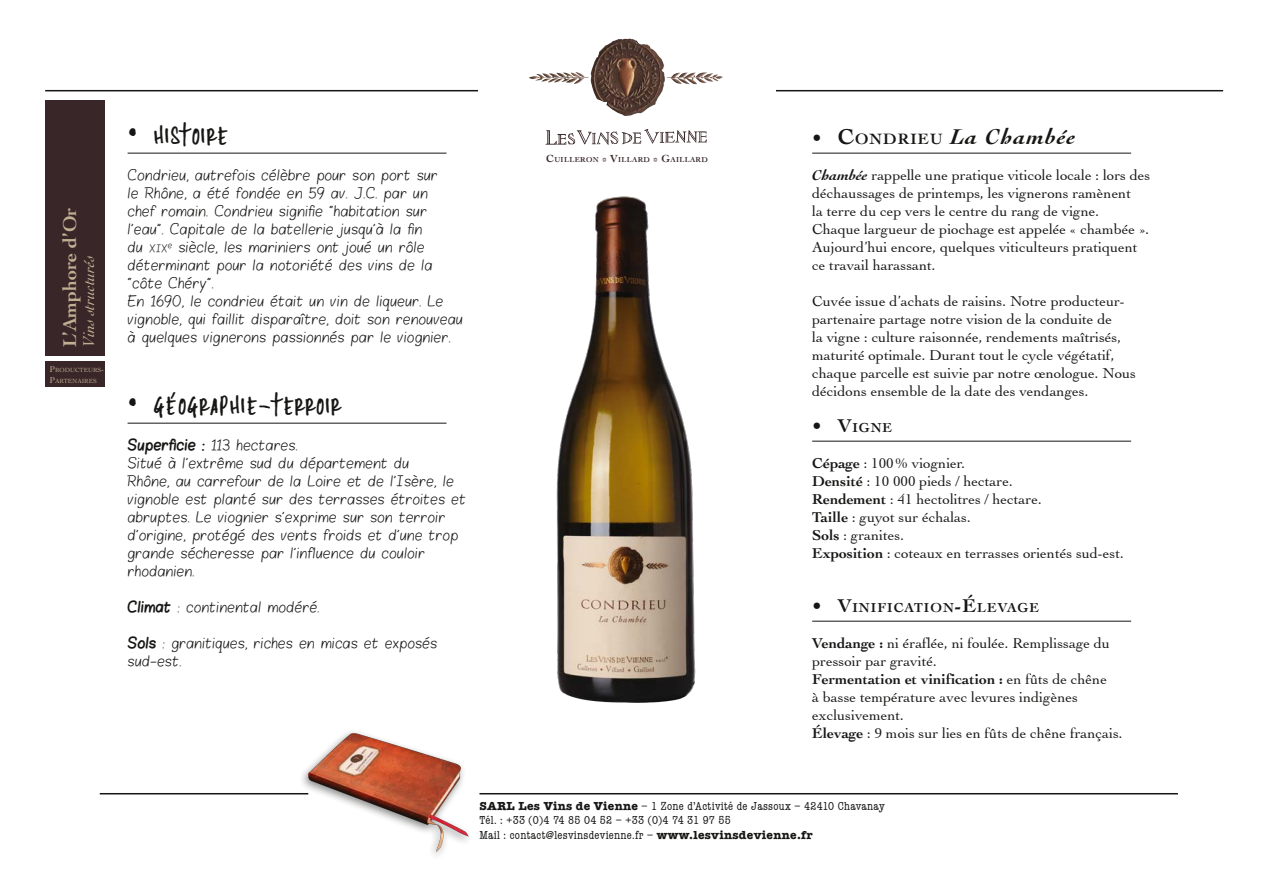
<style>
.page{position:relative;width:1263px;height:893px;background:#fff}
.page>*{position:absolute;margin:0;border:0;box-sizing:border-box;transform-origin:0 0}
.t1{font:italic 700 22.5px "Cochin";letter-spacing:.05em;color:#161615}
.t2{font:19.5px "Cinahand";letter-spacing:.05em;color:#161615}
.t3{font:700 19.5px "Cochin";color:#c0af93}
.t4{font:italic 16.5px "Cochin";letter-spacing:-.005em;color:#c0af93}
.t5{font:15px/18px "Cochin";color:#161615}
.t6{font:700 13.65px "Cochin";letter-spacing:.07em;color:#161615}
.t7{font:12px/18px "Blokletters Balpen";color:#161615}
.t8{font:condensed 12px/14.4px "American Typewriter";letter-spacing:.025em;color:#161615}
.t9{font:8.4px "Blokletters Balpen";color:#161615}
.t10{font:700 7.5px "Cochin";letter-spacing:.04em;color:#392628}
.t11{font:6.3px/10.8px "Cochin";color:#c0af93}
.s1{font-size:9px}
.s2{font-size:36px}
.s3{font-size:12px}
.s4{font-family:"Blokletters Viltstift"}
.s5{font-size:10.8px}
.s6{font-style:normal;font-size:19.5px}
.s7{font-style:normal}
.s8{font-style:normal;font-size:15.75px}
.s9{font-weight:700;font-style:italic}
.s10{font-size:19.5px}
.s11{font-weight:700}
.s12{font-weight:700;font-stretch:normal}
</style>
<div class="page">
<hr style="left:45px;top:90px;width:1178px;height:1px;background:#161615">
<div style="left:478px;top:67px;width:298px;height:54px;background:#fff"></div>
<svg style="left:545px;top:129px;width:162px;height:16px"></svg>
<img style="left:575px;top:39px;width:122px;height:77px">
<hr style="left:479px;top:793px;width:699px;height:1px;background:#161615">
<hr style="left:100px;top:793px;width:208px;height:1px;background:#161615">
<div style="left:299px;top:729px;width:174px;height:132px;background:#fff"></div>
<img style="left:308px;top:733px;width:161px;height:118px">
<div style="left:45px;top:100px;width:60px;height:255px;background:#392628"></div>
<div style="left:45px;top:361px;width:60px;height:26px;background:#392628"></div>
<img style="left:556px;top:196px;width:140px;height:507px">
<hr style="left:812px;top:153px;width:319px;height:1px;background:#161615">
<hr style="left:812px;top:441px;width:319px;height:1px;background:#161615">
<hr style="left:812px;top:621px;width:319px;height:1px;background:#161615">
<hr style="left:128px;top:153px;width:318px;height:1px;background:#161615">
<hr style="left:128px;top:423px;width:318px;height:1px;background:#161615">
<h2 class="t3" style="left:58px;top:347px;width:141px;rotate:-90deg">L’Amphore d’Or</h2>
<p class="t4" style="left:79px;top:347px;width:93px;rotate:-90deg">Vins structurés</p>
<p class="t11" style="left:49px;top:365px;width:56px"><span class="s1">P</span>RODUCTEURS<span class="s1">-<br>P</span>ARTENAIRES</p>
<h2 class="t2" style="left:128px;top:126px;width:101px"><span class="s2">•</span> HISTOIRE</h2>
<p class="t7" style="left:128px;top:167px;width:312px">Condrieu, autrefois célèbre pour son port sur le Rhône, a été fondée en 59 av. J.C. par un chef romain. Condrieu signifie “habitation sur l’eau". Capitale de la batellerie jusqu’à la fin</p>
<p class="t9" style="left:128px;top:242px;width:42px"><span class="s3">du</span> xix</p>
<p class="t7" style="left:128px;top:239px;width:337px;text-indent:40px"><sup>e</sup> siècle, les mariniers ont joué un rôle déterminant pour la notoriété des vins de la “côte Chéry".<br>En 1690, le condrieu était un vin de liqueur. Le vignoble, qui faillit disparaître, doit son renouveau à quelques vignerons passionnés par le viognier.</p>
<h2 class="t2" style="left:128px;top:396px;width:214px"><span class="s2">•</span> GÉOGRAPHIE-TERROIR</h2>
<p class="t7" style="left:128px;top:437px;width:340px"><span class="s4">Superficie :</span> 113 hectares.<br>Situé à l’extrême sud du département du<br>Rhône, au carrefour de la Loire et de l’Isère, le vignoble est planté sur des terrasses étroites et abruptes. Le viognier s’exprime sur son terroir d’origine, protégé des vents froids et d’une trop grande sécheresse par l’influence du couloir rhodanien.</p>
<p class="t7" style="left:128px;top:599px;width:193px"><span class="s4">Climat</span> : continental modéré.</p>
<p class="t7" style="left:128px;top:635px;width:311px"><span class="s4">Sols</span> : granitiques, riches en micas et exposés sud-est.</p>
<p class="t10" style="left:546px;top:155px;width:163px"><span class="s5">C</span>UILLERON <span class="s5">* V</span>ILLARD <span class="s5">* G</span>AILLARD</p>
<h1 class="t1" style="left:812px;top:123px;width:265px"><span class="s6">•</span> <span class="s7">C</span><span class="s8">ONDRIEU</span> La Chambée</h1>
<p class="t5" style="left:812px;top:166px;width:340px"><span class="s9">Chambée</span> rappelle une pratique viticole locale : lors des déchaussages de printemps, les vignerons ramènent<br>la terre du cep vers le centre du rang de vigne.<br>Chaque largueur de piochage est appelée « chambée ».<br>Aujourd’hui encore, quelques viticulteurs pratiquent ce travail harassant.</p>
<p class="t5" style="left:812px;top:292px;width:325px">Cuvée issue d’achats de raisins. Notre producteur&shy;partenaire partage notre vision de la conduite de<br>la vigne : culture raisonnée, rendements maîtrisés, maturité optimale. Durant tout le cycle végétatif, chaque parcelle est suivie par notre œnologue. Nous décidons ensemble de la date des vendanges.</p>
<p class="t6" style="left:812px;top:420px;width:82px"><span class="s10">•</span> <span class="s10">V</span>IGNE</p>
<p class="t5" style="left:812px;top:454px;width:313px"><span class="s11">Cépage</span> : 100% viognier.<br><span class="s11">Densité</span> : 10 000 pieds / hectare.<br><span class="s11">Rendement</span> : 41 hectolitres / hectare.<br><span class="s11">Taille</span> : guyot sur échalas.<br><span class="s11">Sols</span> : granites.<br><span class="s11">Exposition</span> : coteaux en terrasses orientés sud-est.</p>
<p class="t6" style="left:812px;top:600px;width:228px"><span class="s10">• V</span>INIFICATION<span class="s10">-É</span>LEVAGE</p>
<p class="t5" style="left:812px;top:634px;width:312px"><span class="s11">Vendange :</span> ni éraflée, ni foulée. Remplissage du pressoir par gravité.<br><span class="s11">Fermentation et vinification :</span> en fûts de chêne<br>à basse température avec levures indigènes exclusivement.<br><span class="s11">Élevage</span> : 9 mois sur lies en fûts de chêne français.</p>
<p class="t8" style="left:479px;top:799px;width:407px"><span class="s12">SARL Les Vins de Vienne</span> – 1 Zone d’Activité de Jassoux – 42410 Chavanay<br>Tél. : +33 (0)4 74 85 04 52 – +33 (0)4 74 31 97 55<br>Mail : contact@lesvinsdevienne.fr – <span class="s12">www.lesvinsdevienne.fr</span></p>
</div>
